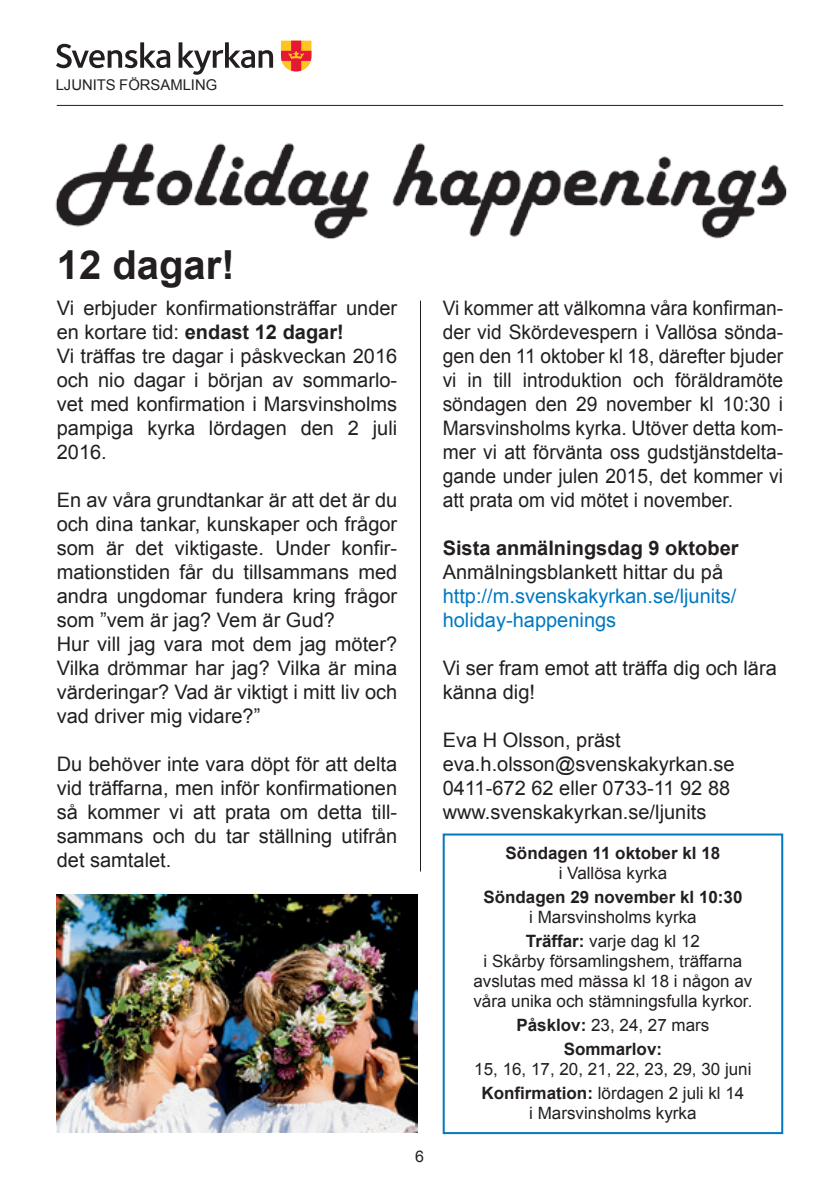
<style>
.page{position:relative;width:840px;height:1191px;background:#fff}
.page>*{position:absolute;margin:0;border:0;box-sizing:border-box;transform-origin:0 0}
.t1{font:700 40px "Arial";color:#231f20}
.t2{font:20px/24px "Arial";color:#231f20}
.t3{font:20px/24px "Arial";color:#231f20;text-align:justify;scale:.96 1}
.t4{font:20px/24px "Arial";color:#0079c2}
.t5{font:700 20px "Arial";color:#231f20}
.t6{font:17px/24px "Arial";color:#231f20;text-align:center}
.t7{font:700 17px/24px "Arial";color:#231f20;text-align:center}
.t8{font:16px "Arial";color:#231f20}
.t9{font:14.8px "Arial";color:#231f20}
.s1{font-weight:700}
.s2{font-weight:400}
</style>
<div class="page">
<hr style="left:57px;top:105px;width:725px;height:1px;background:#231f20">
<svg style="left:56px;top:42px;width:114px;height:26px"></svg>
<svg style="left:178px;top:42px;width:95px;height:33px"></svg>
<svg style="left:281px;top:41px;width:30px;height:30px"></svg>
<img style="left:57px;top:894px;width:360px;height:238px">
<img style="left:55px;top:143px;width:732px;height:96px">
<hr style="left:420px;top:300px;width:1px;height:571px;background:#231f20">
<div style="left:442px;top:833px;width:340px;height:301px;border:2px solid #0079c2"></div>
<p class="t9" style="left:56px;top:77px;width:163px">LJUNITS FÖRSAMLING</p>
<h1 class="t1" style="left:57px;top:242px;width:179px">12 dagar!</h1>
<p class="t2" style="left:57px;top:296px;width:342px">Vi erbjuder konfirmationsträffar under en kortare tid: <span class="s1">endast 12 dagar!<br></span>Vi träffas tre dagar i påskveckan 2016 och nio dagar i början av sommarlo&shy;vet med konfirmation i Marsvinsholms pampiga kyrka lördagen den 2 juli<br>2016.</p>
<p class="t2" style="left:57px;top:488px;width:342px">En av våra grundtankar är att det är du och dina tankar, kunskaper och frågor som är det viktigaste. Under konfir&shy;mationstiden får du tillsammans med andra ungdomar fundera kring frågor som ”vem är jag? Vem är Gud?<br>Hur vill jag vara mot dem jag möter?<br>Vilka drömmar har jag? Vilka är mina värderingar? Vad är viktigt i mitt liv och vad driver mig vidare?”</p>
<p class="t2" style="left:57px;top:752px;width:342px;text-align:justify">Du behöver inte vara döpt för att delta vid träffarna, men inför konfirmationen så kommer vi att prata om detta till&shy;sammans och du tar ställning utifrån det samtalet.</p>
<p class="t8" style="left:415px;top:1147px;width:10px">6</p>
<p class="t3" style="left:442px;top:296px;width:356px">Vi kommer att välkomna våra konfirman&shy;der vid Skördevespern i Vallösa sönda&shy;gen den 11 oktober kl 18, därefter bjuder vi in till introduktion och föräldramöte söndagen den 29 november kl 10:30 i Marsvinsholms kyrka. Utöver detta kom&shy;mer vi att förvänta oss gudstjänstdelta&shy;gande under julen 2015, det kommer vi att prata om vid mötet i november.</p>
<p class="t5" style="left:442px;top:537px;width:297px">Sista anmälningsdag 9 oktober</p>
<p class="t2" style="left:442px;top:560px;width:282px">Anmälningsblankett hittar du på</p>
<p class="t4" style="left:442px;top:584px;width:295px">http://m.svenskakyrkan.se/ljunits/ holiday-happenings</p>
<p class="t2" style="left:442px;top:656px;width:335px">Vi ser fram emot att träffa dig och lära känna dig!</p>
<p class="t2" style="left:442px;top:728px;width:293px">Eva H Olsson, präst eva.h.olsson@svenskakyrkan.se<br>0411-672 62 eller 0733-11 92 88 www.svenskakyrkan.se/ljunits</p>
<p class="t7" style="left:505px;top:841px;width:216px">Söndagen 11 oktober kl 18</p>
<p class="t6" style="left:558px;top:861px;width:110px">i Vallösa kyrka</p>
<p class="t7" style="left:483px;top:885px;width:260px">Söndagen 29 november kl 10:30</p>
<p class="t6" style="left:525px;top:905px;width:175px;text-align:left">i Marsvinsholms kyrka<br><span class="s1">Träffar:</span> varje dag kl 12</p>
<p class="t6" style="left:473px;top:951px;width:280px;line-height:20px">i Skårby församlingshem, träffarna avslutas med mässa kl 18 i någon av våra unika och stämningsfulla kyrkor.</p>
<p class="t7" style="left:516px;top:1013px;width:194px">Påsklov: <span class="s2">23, 24, 27 mars<br></span>Sommarlov:</p>
<p class="t6" style="left:474px;top:1057px;width:278px">15, 16, 17, 20, 21, 22, 23, 29, 30 juni<br><span class="s1">Konfirmation:</span> lördagen 2 juli kl 14</p>
<p class="t6" style="left:529px;top:1101px;width:169px">i Marsvinsholms kyrka</p>
</div>
